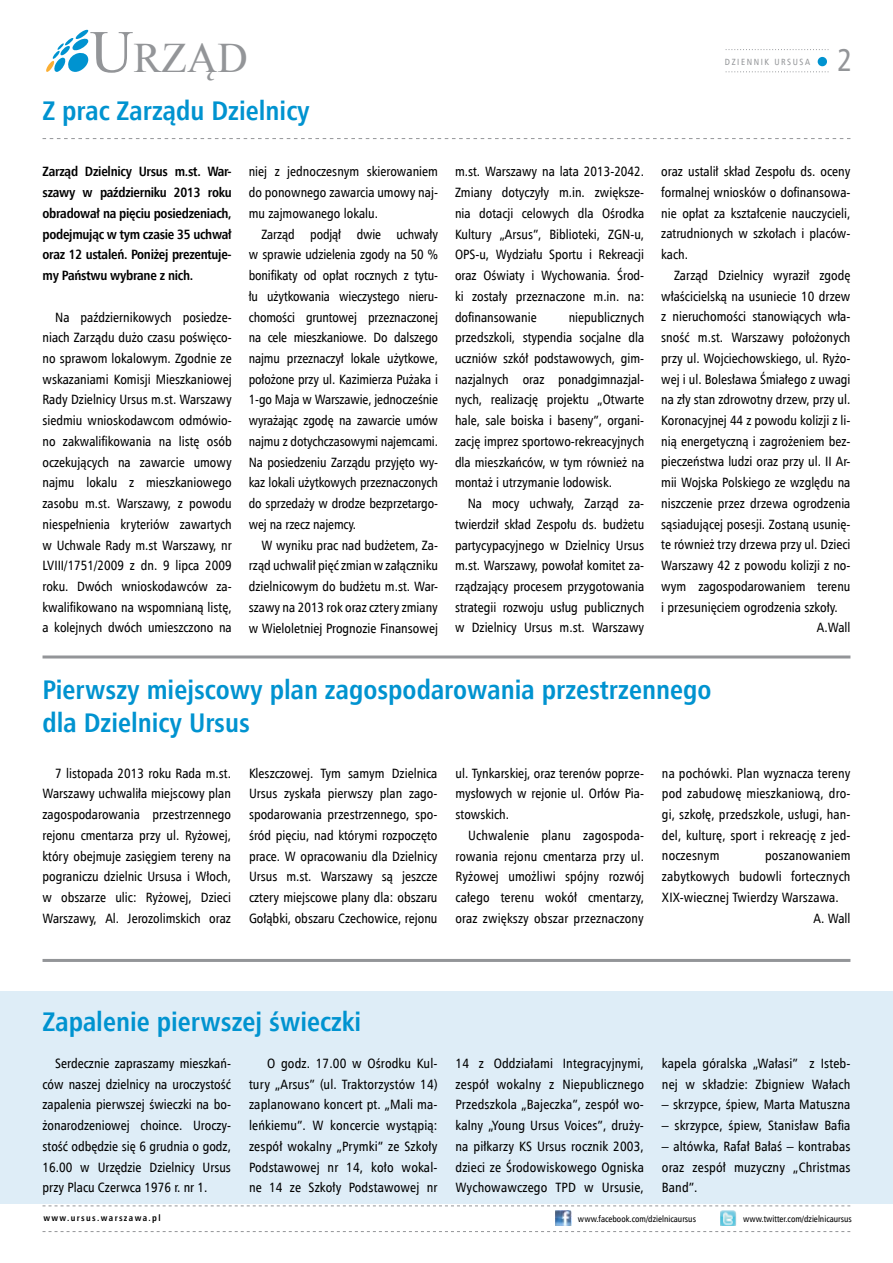
<style>
.page{position:relative;width:893px;height:1263px;background:#fff}
.page>*{position:absolute;margin:0;border:0;box-sizing:border-box;transform-origin:0 0}
.t1{font:42px "Times New Roman";color:#939598}
.t2{font:31.5px "Humnst 777 Cn EU";color:#939598}
.t3{font:700 27px/32.4px "Humnst 777 Cn EU";color:#0093d0}
.t4{font:13.5px/20.7px "Humnst 777 Cn EU";color:#000;text-align:justify}
.t5{font:700 13.5px/20.7px "Humnst 777 Cn EU";letter-spacing:-.02em;color:#000;text-align:justify}
.t6{font:9px "Humnst 777 Cn EU";color:#000}
.t7{font:700 9px "Humnst 777 Cn EU";letter-spacing:.15em;color:#000}
.t8{font:9px "Humnst 777 Cn EU";letter-spacing:.175em;color:#939598}
.s1{font-size:60px}
</style>
<div class="page">
<svg style="left:46px;top:29px;width:42px;height:43px"></svg>
<svg style="left:726px;top:49px;width:102px;height:1px"></svg>
<svg style="left:726px;top:71px;width:102px;height:1px"></svg>
<div style="left:818px;top:57px;width:9px;height:9px;background:#0093d0;border-radius:50%"></div>
<svg style="left:43px;top:138px;width:807px;height:1px"></svg>
<svg style="left:43px;top:1205px;width:807px;height:1px"></svg>
<svg style="left:43px;top:1231px;width:807px;height:1px"></svg>
<img style="left:721px;top:1210px;width:15px;height:16px">
<img style="left:555px;top:1210px;width:17px;height:16px">
<div style="left:0;top:991px;width:893px;height:212px;background:#deedf7"></div>
<hr style="left:43px;top:655px;width:807px;height:3px;background:#939598">
<hr style="left:43px;top:959px;width:807px;height:3px;background:#939598">
<h1 class="t1" style="left:90px;top:29px;width:159px"><span class="s1">U</span>rząd</h1>
<h3 class="t3" style="left:43px;top:95px;width:269px">Z prac Zarządu Dzielnicy</h3>
<p class="t5" style="left:43px;top:161px;width:191px">Zarząd Dzielnicy Ursus m.st. War&shy;szawy w październiku 2013 roku obradował na pięciu posiedzeniach, podejmując w tym czasie 35 uchwał oraz 12 ustaleń. Poniżej prezentuje&shy;my Państwu wybrane z nich.</p>
<p class="t4" style="left:43px;top:306px;width:191px;text-indent:13px">Na październikowych posiedze&shy;niach Zarządu dużo czasu poświęco&shy;no sprawom lokalowym. Zgodnie ze wskazaniami Komisji Mieszkaniowej Rady Dzielnicy Ursus m.st. Warszawy siedmiu wnioskodawcom odmówio&shy;no zakwalifikowania na listę osób oczekujących na zawarcie umowy najmu lokalu z mieszkaniowego zasobu m.st. Warszawy, z powodu niespełnienia kryteriów zawartych w Uchwale Rady m.st Warszawy, nr LVIII/1751/2009 z dn. 9 lipca 2009 roku. Dwóch wnioskodawców za&shy;kwalifikowano na wspomnianą listę, a kolejnych dwóch umieszczono na</p>
<p class="t4" style="left:249px;top:161px;width:191px">niej z jednoczesnym skierowaniem do ponownego zawarcia umowy naj&shy;mu zajmowanego lokalu.</p>
<p class="t4" style="left:249px;top:224px;width:191px;text-indent:13px">Zarząd podjął dwie uchwały w sprawie udzielenia zgody na 50 % bonifikaty od opłat rocznych z tytu&shy;łu użytkowania wieczystego nieru&shy;chomości gruntowej przeznaczonej na cele mieszkaniowe. Do dalszego najmu przeznaczył lokale użytkowe, położone przy ul. Kazimierza Pużaka i 1-go Maja w Warszawie, jednocześnie wyrażając zgodę na zawarcie umów najmu z dotychczasowymi najemcami.<br>Na posiedzeniu Zarządu przyjęto wy&shy;kaz lokali użytkowych przeznaczonych do sprzedaży w drodze bezprzetargo&shy;wej na rzecz najemcy.</p>
<p class="t4" style="left:249px;top:534px;width:191px;text-indent:13px">W wyniku prac nad budżetem, Za&shy;rząd uchwalił pięć zmian w załączniku dzielnicowym do budżetu m.st. War&shy;szawy na 2013 rok oraz cztery zmiany w Wieloletniej Prognozie Finansowej</p>
<p class="t4" style="left:455px;top:161px;width:191px">m.st. Warszawy na lata 2013-2042.<br>Zmiany dotyczyły m.in. zwiększe&shy;nia dotacji celowych dla Ośrodka Kultury „Arsus”, Biblioteki, ZGN-u, OPS-u, Wydziału Sportu i Rekreacji oraz Oświaty i Wychowania. Środ&shy;ki zostały przeznaczone m.in. na: dofinansowanie</p>
<p class="t4" style="left:455px;top:306px;width:191px;text-indent:114px">niepublicznych przedszkoli, stypendia socjalne dla uczniów szkół podstawowych, gim&shy;nazjalnych oraz ponadgimnazjal&shy;nych, realizację projektu „Otwarte hale, sale boiska i baseny”, organi&shy;zację imprez sportowo-rekreacyjnych dla mieszkańców, w tym również na montaż i utrzymanie lodowisk.</p>
<p class="t4" style="left:455px;top:493px;width:191px;text-indent:13px">Na mocy uchwały, Zarząd za&shy;twierdził skład Zespołu ds. budżetu partycypacyjnego w Dzielnicy Ursus m.st. Warszawy, powołał komitet za&shy;rządzający procesem przygotowania strategii rozwoju usług publicznych w Dzielnicy Ursus m.st. Warszawy</p>
<p class="t8" style="left:725px;top:56px;width:87px">DZIENNIK URSUSA</p>
<h2 class="t2" style="left:837px;top:41px;width:17px">2</h2>
<p class="t4" style="left:661px;top:161px;width:191px">oraz ustalił skład Zespołu ds. oceny formalnej wniosków o dofinansowa&shy;nie opłat za kształcenie nauczycieli, zatrudnionych w szkołach i placów&shy;kach.</p>
<p class="t4" style="left:674px;top:265px;width:178px">Zarząd Dzielnicy wyraził zgodę</p>
<p class="t4" style="left:661px;top:286px;width:191px">właścicielską na usuniecie 10 drzew</p>
<p class="t4" style="left:661px;top:306px;width:191px">z nieruchomości stanowiących wła-</p>
<p class="t4" style="left:661px;top:327px;width:191px">sność m.st. Warszawy położonych</p>
<p class="t4" style="left:661px;top:348px;width:191px">przy ul. Wojciechowskiego, ul. Ryżo-</p>
<p class="t4" style="left:661px;top:368px;width:191px">wej i ul. Bolesława Śmiałego z uwagi</p>
<p class="t4" style="left:661px;top:389px;width:191px">na zły stan zdrowotny drzew, przy ul.</p>
<p class="t4" style="left:661px;top:410px;width:191px">Koronacyjnej 44 z powodu kolizji z li-</p>
<p class="t4" style="left:661px;top:431px;width:191px">nią energetyczną i zagrożeniem bez-</p>
<p class="t4" style="left:661px;top:451px;width:191px">pieczeństwa ludzi oraz przy ul. II Ar-</p>
<p class="t4" style="left:661px;top:472px;width:191px">mii Wojska Polskiego ze względu na</p>
<p class="t4" style="left:661px;top:493px;width:191px">niszczenie przez drzewa ogrodzenia</p>
<p class="t4" style="left:661px;top:513px;width:191px">sąsiadującej posesji. Zostaną usunię-</p>
<p class="t4" style="left:661px;top:534px;width:191px">te również trzy drzewa przy ul. Dzieci</p>
<p class="t4" style="left:661px;top:555px;width:191px">Warszawy 42 z powodu kolizji z no-</p>
<p class="t4" style="left:661px;top:576px;width:191px">wym zagospodarowaniem terenu</p>
<p class="t4" style="left:661px;top:596px;width:178px">i przesunięciem ogrodzenia szkoły.</p>
<p class="t4" style="left:817px;top:617px;width:35px">A.Wall</p>
<h3 class="t3" style="left:43px;top:673px;width:670px">Pierwszy miejscowy plan zagospodarowania przestrzennego dla Dzielnicy Ursus</h3>
<p class="t4" style="left:43px;top:762px;width:190px;text-indent:13px">7 listopada 2013 roku Rada m.st.<br>Warszawy uchwaliła miejscowy plan zagospodarowania przestrzennego rejonu cmentarza przy ul. Ryżowej, który obejmuje zasięgiem tereny na pograniczu dzielnic Ursusa i Włoch, w obszarze ulic: Ryżowej, Dzieci Warszawy, Al. Jerozolimskich oraz</p>
<p class="t4" style="left:249px;top:762px;width:190px">Kleszczowej. Tym samym Dzielnica Ursus zyskała pierwszy plan zago&shy;spodarowania przestrzennego, spo&shy;śród pięciu, nad którymi rozpoczęto prace. W opracowaniu dla Dzielnicy Ursus m.st. Warszawy są jeszcze cztery miejscowe plany dla: obszaru Gołąbki, obszaru Czechowice, rejonu</p>
<p class="t4" style="left:455px;top:762px;width:190px">ul. Tynkarskiej, oraz terenów poprze&shy;mysłowych w rejonie ul. Orłów Pia&shy;stowskich.</p>
<p class="t4" style="left:662px;top:762px;width:190px">na pochówki. Plan wyznacza tereny pod zabudowę mieszkaniową, dro&shy;gi, szkołę, przedszkole, usługi, han&shy;del, kulturę, sport i rekreację z jed&shy;noczesnym</p>
<p class="t4" style="left:455px;top:825px;width:190px;text-indent:13px">Uchwalenie planu zagospoda&shy;rowania rejonu cmentarza przy ul.<br>Ryżowej umożliwi spójny rozwój całego terenu wokół cmentarzy, oraz zwiększy obszar przeznaczony</p>
<p class="t4" style="left:765px;top:845px;width:87px">poszanowaniem</p>
<p class="t4" style="left:662px;top:866px;width:190px">zabytkowych budowli fortecznych</p>
<p class="t4" style="left:662px;top:887px;width:178px">XIX-wiecznej Twierdzy Warszawa.</p>
<p class="t4" style="left:813px;top:907px;width:39px">A. Wall</p>
<h3 class="t3" style="left:43px;top:1005px;width:320px">Zapalenie pierwszej świeczki</h3>
<p class="t4" style="left:43px;top:1053px;width:190px;text-indent:13px">Serdecznie zapraszamy mieszkań&shy;ców naszej dzielnicy na uroczystość zapalenia pierwszej świeczki na bo&shy;żonarodzeniowej choince. Uroczy&shy;stość odbędzie się 6 grudnia o godz, 16.00 w Urzędzie Dzielnicy Ursus przy Placu Czerwca 1976 r. nr 1.</p>
<p class="t4" style="left:249px;top:1053px;width:190px;text-indent:18px">O godz. 17.00 w Ośrodku Kul&shy;tury „Arsus” (ul. Traktorzystów 14) zaplanowano koncert pt. „Mali ma&shy;leńkiemu”. W koncercie wystąpią: zespół wokalny „Prymki” ze Szkoły Podstawowej nr 14, koło wokal&shy;ne 14 ze Szkoły Podstawowej nr</p>
<p class="t4" style="left:455px;top:1053px;width:190px">14 z Oddziałami Integracyjnymi, zespół wokalny z Niepublicznego Przedszkola „Bajeczka”, zespół wo&shy;kalny „Young Ursus Voices”, druży&shy;na piłkarzy KS Ursus rocznik 2003, dzieci ze Środowiskowego Ogniska Wychowawczego TPD w Ursusie,</p>
<p class="t4" style="left:662px;top:1053px;width:190px">kapela góralska „Wałasi” z Isteb&shy;nej w składzie: Zbigniew Wałach</p>
<p class="t4" style="left:662px;top:1094px;width:190px">– skrzypce, śpiew, Marta Matuszna</p>
<p class="t4" style="left:662px;top:1115px;width:190px">– skrzypce, śpiew, Stanisław Bafia</p>
<p class="t4" style="left:662px;top:1136px;width:190px">– altówka, Rafał Bałaś – kontrabas oraz zespół muzyczny „Christmas Band”.</p>
<p class="t7" style="left:43px;top:1212px;width:119px">www.ursus.warszawa.pl</p>
<p class="t6" style="left:578px;top:1213px;width:120px">www.facebook.com/dzielnicaursus</p>
<p class="t6" style="left:743px;top:1213px;width:110px">www.twitter.com/dzielnicaursus</p>
</div>
